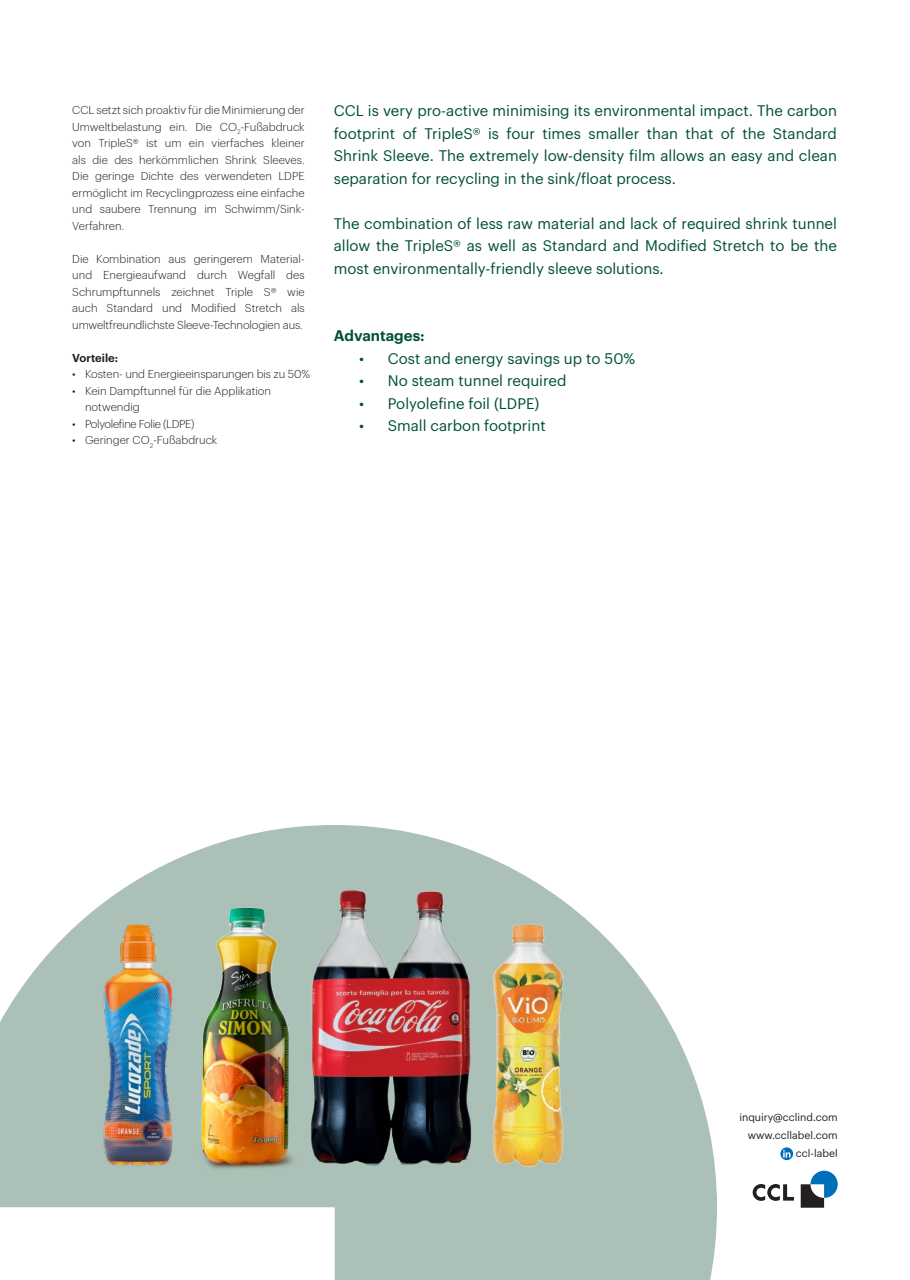
<style>
.page{position:relative;width:910px;height:1280px;background:#fff}
.page>*{position:absolute;margin:0;border:0;box-sizing:border-box;transform-origin:0 0}
.t1{font:15px/22.5px "Graphik";color:#005032;text-align:justify}
.t2{font:600 15px "Graphik";color:#005032}
.t3{font:300 11.25px/16.5px "Graphik";letter-spacing:-.01em;color:#231f20;text-align:justify}
.t4{font:300 11.25px "Graphik";letter-spacing:-.03em;color:#231f20}
.t5{font:600 11.25px "Graphik";color:#231f20}
.t6{font:10.5px/18px "Graphik";color:#231f20;text-align:right}
</style>
<div class="page">
<svg style="left:0;top:825px;width:717px;height:455px;fill:#abc1b7"></svg>
<svg style="left:753px;top:1184px;width:41px;height:17px"></svg>
<svg style="left:801px;top:1171px;width:37px;height:37px"></svg>
<img style="left:187px;top:906px;width:83px;height:265px">
<img style="left:270px;top:871px;width:241px;height:321px">
<img style="left:94px;top:916px;width:91px;height:250px">
<svg style="left:780px;top:1147px;width:13px;height:13px"></svg>
<svg style="left:783px;top:1150px;width:7px;height:7px"></svg>
<img style="left:483px;top:914px;width:90px;height:262px">
<p class="t3" style="left:72px;top:101px;width:234px">CCL setzt sich proaktiv für die Minimierung der Umweltbelastung ein. Die CO<sub>2</sub>-Fußabdruck von TripleS® ist um ein vierfaches kleiner als die des herkömmlichen Shrink Sleeves.<br>Die geringe Dichte des verwendeten LDPE ermöglicht im Recyclingprozess eine einfache und saubere Trennung im Schwimm/Sink-Verfahren.</p>
<p class="t3" style="left:72px;top:250px;width:234px">Die Kombination aus geringerem Material&shy;und Energieaufwand durch Wegfall des Schrumpftunnels zeichnet Triple S® wie auch Standard und Modified Stretch als umweltfreundlichste Sleeve-Technologien aus.</p>
<p class="t5" style="left:72px;top:349px;width:47px">Vorteile:</p>
<p class="t3" style="left:72px;top:365px;width:239px">• Kosten- und Energieeinsparungen bis zu 50%</p>
<p class="t3" style="left:85px;top:382px;width:188px;text-indent:-13px">• Kein Dampftunnel für die Applikation notwendig</p>
<p class="t4" style="left:72px;top:415px;width:124px">• Polyolefine Folie (LDPE)</p>
<p class="t3" style="left:72px;top:431px;width:147px">• Geringer CO<sub>2</sub>-Fußabdruck</p>
<p class="t1" style="left:334px;top:98px;width:505px">CCL is very pro-active minimising its environmental impact. The carbon footprint of TripleS® is four times smaller than that of the Standard Shrink Sleeve. The extremely low-density film allows an easy and clean separation for recycling in the sink/float process.</p>
<h1 class="t1" style="left:334px;top:211px;width:505px">The combination of less raw material and lack of required shrink tunnel allow the TripleS® as well as Standard and Modified Stretch to be the most environmentally-friendly sleeve solutions.</h1>
<h1 class="t2" style="left:334px;top:324px;width:92px">Advantages:</h1>
<h1 class="t1" style="left:359px;top:346px;width:277px">• Cost and energy savings up to 50%</h1>
<h1 class="t1" style="left:359px;top:368px;width:209px">• No steam tunnel required</h1>
<h1 class="t1" style="left:359px;top:391px;width:182px">• Polyolefine foil (LDPE)</h1>
<h1 class="t1" style="left:359px;top:413px;width:188px">• Small carbon footprint</h1>
<p class="t6" style="left:739px;top:1107px;width:100px">inquiry@cclind.com www.ccllabel.com ccl-label</p>
</div>
